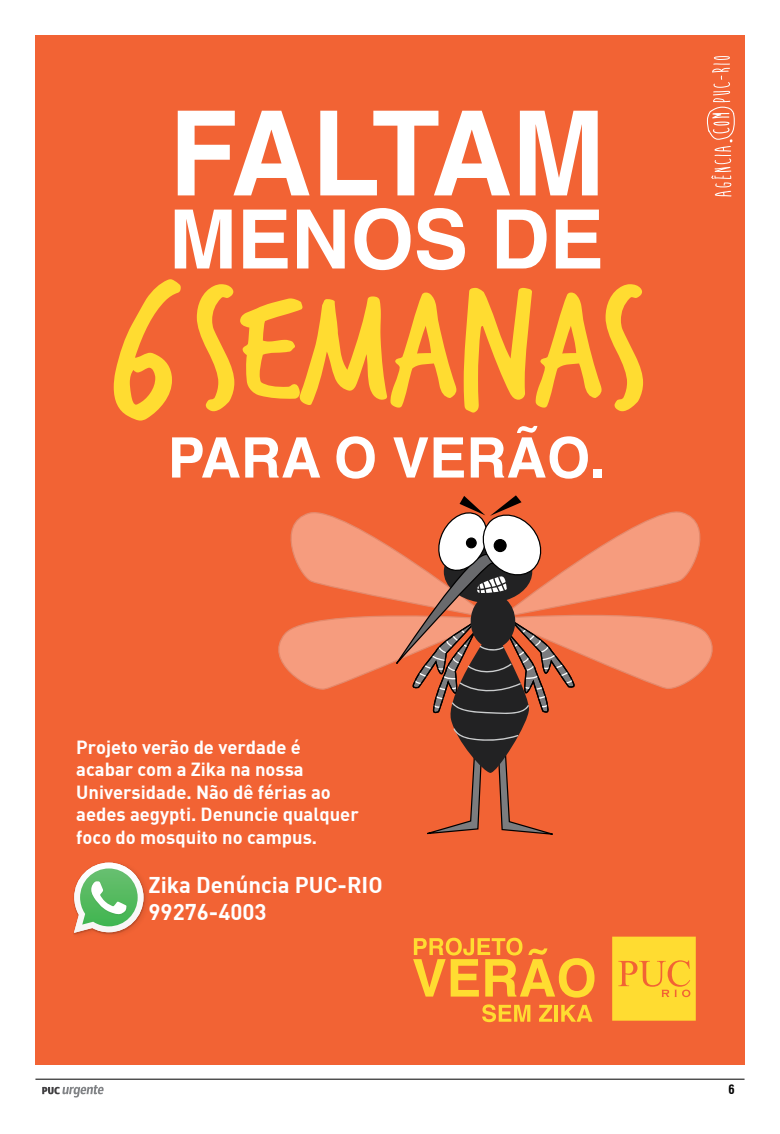
<style>
.page{position:relative;width:780px;height:1134px;background:#fff}
.page>*{position:absolute;margin:0;border:0;box-sizing:border-box;transform-origin:0 0}
.t1{font:167.62px "Trash Hand";color:#ffdc31}
.t2{font:117.88px "Switzerland";letter-spacing:-.055em;color:#fff;scale:.95 1}
.t3{font:81.88px "Switzerland";color:#fff}
.t4{font:55.88px "Switzerland";color:#fff}
.t5{font:22.38px/26.9px "DIN Bold";color:#fff}
.t6{font:18.62px/22.4px "DIN Bold";color:#fff}
.t7{font:700 condensed 12.5px "Swiss 721 BT";color:#000}
.s1{font-size:204.88px}
</style>
<div class="page">
<hr style="left:35px;top:1079px;width:709px;height:1px;background:#000">
<svg style="left:42px;top:1085px;width:62px;height:12px"></svg>
<div style="left:35px;top:35px;width:709px;height:1029px;background:#f26334"></div>
<svg style="left:278px;top:495px;width:434px;height:340px"></svg>
<img style="left:145px;top:889px;width:2px;height:20px">
<img style="left:73px;top:862px;width:72px;height:73px">
<svg style="left:74px;top:863px;width:69px;height:70px;background:#a8bf8c"></svg>
<svg style="left:482px;top:1004px;width:48px;height:18px"></svg>
<svg style="left:539px;top:1005px;width:13px;height:17px"></svg>
<hr style="left:554px;top:1005px;width:3px;height:17px;background:#ffdc31">
<svg style="left:561px;top:1005px;width:31px;height:17px"></svg>
<svg style="left:413px;top:938px;width:181px;height:60px"></svg>
<svg style="left:612px;top:937px;width:83px;height:84px;background:#fdd131"></svg>
<svg style="left:706px;top:56px;width:28px;height:140px"></svg>
<h2 class="t2" style="left:169px;top:82px;width:460px">FALTAM</h2>
<h3 class="t3" style="left:169px;top:190px;width:436px">MENOS DE</h3>
<h1 class="t1" style="left:110px;top:266px;width:539px"><span class="s1">6</span>SEMANAS</h1>
<h3 class="t4" style="left:168px;top:424px;width:439px">PARA O VERÃO.</h3>
<p class="t6" style="left:76px;top:735px;width:284px">Projeto verão de verdade é acabar com a Zika na nossa<br>Universidade. Não dê férias ao aedes aegypti. Denuncie qualquer foco do mosquito no campus.</p>
<p class="t5" style="left:149px;top:871px;width:235px">Zika Denúncia PUC-RIO<br>99276-4003</p>
<p class="t7" style="left:728px;top:1082px;width:8px">6</p>
</div>
